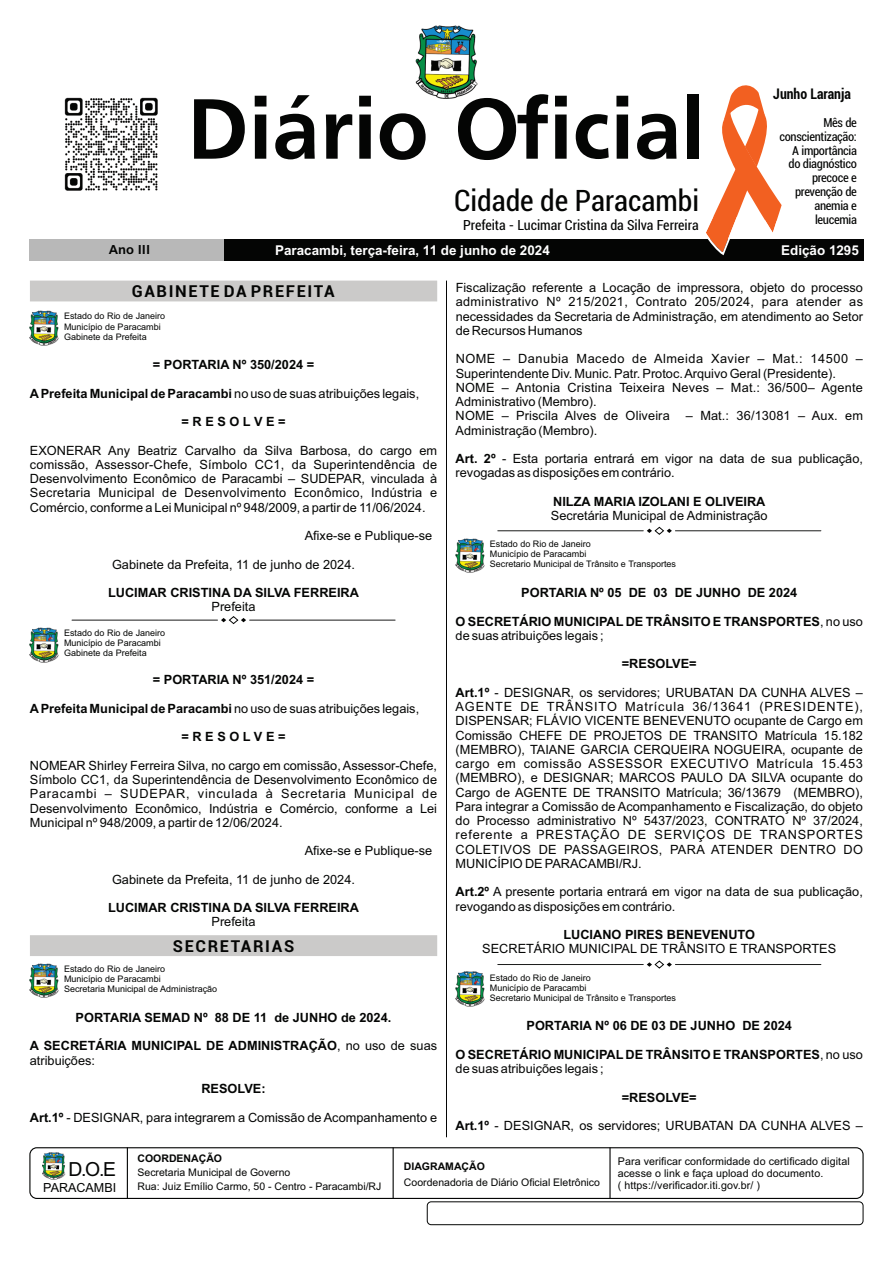
<style>
.page{position:relative;width:893px;height:1263px;background:#fff}
.page>*{position:absolute;margin:0;border:0;box-sizing:border-box;transform-origin:0 0}
.t1{font:700 89.25px "Frutiger";color:#040504}
.t2{font:condensed 29.7px "Roboto";color:#040504}
.t3{font:19.35px "Arial";color:#040504}
.t4{font:700 16.5px "Roboto";letter-spacing:.1em;color:#040504}
.t5{font:700 condensed 14.85px "Roboto";color:#040504;scale:.94 1}
.t6{font:condensed 14.1px "Roboto";color:#040504}
.t7{font:700 13.5px "Arial";color:#fff}
.t8{font:700 13.5px "Frutiger";color:#040504}
.t9{font:12.75px/14.2px "Arial";color:#040504;text-align:justify}
.t10{font:700 12.75px/14.2px "Arial";color:#040504}
.t11{font:12.6px "Arial";color:#040504}
.t12{font:condensed 12.45px/13.8px "Roboto";letter-spacing:-.025em;color:#040504;text-align:right}
.t13{font:10.65px/11.9px "Arial";letter-spacing:.01em;color:#040504}
.t14{font:10.5px/13.8px "Arial";color:#040504}
.t15{font:700 10.5px "Arial";color:#040504}
.t16{font:9px/10.1px "Arial";color:#040504}
.s1{font-weight:400}
.s2{font-weight:700}
</style>
<div class="page">
<img style="left:42px;top:1152px;width:23px;height:28px">
<div style="left:29px;top:1147px;width:835px;height:52px;border:1px solid #040504;border-radius:7px"></div>
<hr style="left:609px;top:1147px;width:2px;height:52px;background:#040504">
<hr style="left:127px;top:1147px;width:1px;height:52px;background:#040504">
<hr style="left:393px;top:1147px;width:1px;height:52px;background:#040504">
<div style="left:427px;top:1202px;width:436px;height:23px;border:1px solid #040504;border-radius:4px"></div>
<hr style="left:446px;top:281px;width:1px;height:856px;background:#040504">
<div style="left:30px;top:281px;width:407px;height:20px;background:#cbcac9"></div>
<div style="left:30px;top:935px;width:407px;height:21px;background:#cbcac9"></div>
<img style="left:416px;top:25px;width:61px;height:74px">
<img style="left:64px;top:97px;width:94px;height:94px">
<div style="left:224px;top:239px;width:639px;height:22px;background:#040504"></div>
<div style="left:30px;top:239px;width:194px;height:22px;background:#b8b8b8"></div>
<img style="left:30px;top:311px;width:28px;height:34px">
<svg style="left:706px;top:85px;width:76px;height:171px"></svg>
<hr style="left:72px;top:620px;width:145px;height:1px;background:#040504">
<hr style="left:250px;top:620px;width:145px;height:1px;background:#040504">
<svg style="left:221px;top:616px;width:25px;height:9px"></svg>
<img style="left:30px;top:627px;width:28px;height:35px">
<img style="left:30px;top:963px;width:28px;height:35px">
<hr style="left:498px;top:530px;width:145px;height:1px;background:#040504">
<hr style="left:675px;top:530px;width:146px;height:1px;background:#040504">
<svg style="left:647px;top:526px;width:25px;height:9px"></svg>
<img style="left:456px;top:538px;width:28px;height:35px">
<hr style="left:498px;top:964px;width:145px;height:1px;background:#040504">
<hr style="left:675px;top:964px;width:146px;height:1px;background:#040504">
<svg style="left:647px;top:960px;width:25px;height:9px"></svg>
<img style="left:456px;top:972px;width:28px;height:34px">
<h1 class="t1" style="left:187px;top:94px;width:519px">Diário Oficial</h1>
<h2 class="t2" style="left:454px;top:189px;width:247px">Cidade de Paracambi</h2>
<p class="t6" style="left:463px;top:219px;width:237px">Prefeita - Lucimar Cristina da Silva Ferreira</p>
<p class="t5" style="left:773px;top:88px;width:84px">Junho Laranja</p>
<p class="t12" style="left:779px;top:117px;width:79px">Mês de conscientização:<br>A importância do diagnóstico precoce e prevenção de anemia e leucemia</p>
<p class="t8" style="left:109px;top:244px;width:43px">Ano III</p>
<p class="t8" style="left:111px;top:244px;width:35px">Ano I</p>
<p class="t7" style="left:275px;top:245px;width:276px">Paracambi, terça-feira, 11 de junho de 2024</p>
<p class="t7" style="left:781px;top:245px;width:79px">Edição 1295</p>
<p class="t4" style="left:132px;top:284px;width:204px">GABINETE DA PREFEITA</p>
<p class="t16" style="left:64px;top:312px;width:103px">Estado do Rio de Janeiro<br>Município de Paracambi<br>Gabinete da Prefeita</p>
<p class="t10" style="left:153px;top:359px;width:163px">= PORTARIA Nº 350/2024 =</p>
<p class="t10" style="left:30px;top:387px;width:391px">APrefeita Municipal de Paracambi <span class="s1">no uso de suas atribuições legais,</span></p>
<p class="t10" style="left:182px;top:416px;width:105px">= R E S O L V E =</p>
<p class="t9" style="left:30px;top:444px;width:409px">EXONERAR Any Beatriz Carvalho da Silva Barbosa, do cargo em comissão, Assessor-Chefe, Símbolo CC1, da Superintendência de Desenvolvimento Econômico de Paracambi – SUDEPAR, vinculada à Secretaria Municipal de Desenvolvimento Econômico, Indústria e Comércio, conforme a Lei Municipal nº 948/2009, a partir de 11/06/2024.</p>
<p class="t9" style="left:305px;top:530px;width:129px">Afixe-se e Publique-se</p>
<p class="t9" style="left:112px;top:558px;width:244px">Gabinete da Prefeita, 11 de junho de 2024.</p>
<p class="t10" style="left:108px;top:587px;width:252px">LUCIMAR CRISTINA DA SILVA FERREIRA</p>
<p class="t9" style="left:212px;top:601px;width:45px">Prefeita</p>
<p class="t16" style="left:64px;top:629px;width:103px">Estado do Rio de Janeiro<br>Município de Paracambi<br>Gabinete da Prefeita</p>
<p class="t10" style="left:153px;top:674px;width:163px">= PORTARIA Nº 351/2024 =</p>
<p class="t10" style="left:30px;top:702px;width:391px">APrefeita Municipal de Paracambi <span class="s1">no uso de suas atribuições legais,</span></p>
<p class="t10" style="left:182px;top:731px;width:105px">= R E S O L V E =</p>
<p class="t9" style="left:30px;top:759px;width:409px">NOMEAR Shirley Ferreira Silva, no cargo em comissão, Assessor-Chefe, Símbolo CC1, da Superintendência de Desenvolvimento Econômico de Paracambi – SUDEPAR, vinculada à Secretaria Municipal de Desenvolvimento Econômico, Indústria e Comércio, conforme a Lei Municipal nº 948/2009, a partir de 12/06/2024.</p>
<p class="t9" style="left:305px;top:845px;width:129px">Afixe-se e Publique-se</p>
<p class="t9" style="left:112px;top:873px;width:244px">Gabinete da Prefeita, 11 de junho de 2024.</p>
<p class="t10" style="left:108px;top:902px;width:252px">LUCIMAR CRISTINA DA SILVA FERREIRA</p>
<p class="t9" style="left:212px;top:916px;width:45px">Prefeita</p>
<p class="t4" style="left:173px;top:939px;width:123px">SECRETARIAS</p>
<p class="t16" style="left:64px;top:965px;width:155px">Estado do Rio de Janeiro<br>Município de Paracambi<br>Secretaria Municipal de Administração</p>
<p class="t10" style="left:76px;top:1011px;width:317px">PORTARIA SEMAD Nº 88 DE 11 de JUNHO de 2024.</p>
<p class="t10" style="left:30px;top:1040px;width:409px">A SECRETÁRIA MUNICIPAL DE ADMINISTRAÇÃO<span class="s1">, no uso de suas atribuições:</span></p>
<p class="t10" style="left:201px;top:1083px;width:66px">RESOLVE:</p>
<p class="t9" style="left:30px;top:1111px;width:409px"><span class="s2">Art.1º</span> - DESIGNAR, para integrarem a Comissão de Acompanhamento e</p>
<p class="t9" style="left:456px;top:282px;width:409px">Fiscalização referente a Locação de impressora, objeto do processo administrativo Nº 215/2021, Contrato 205/2024, para atender as necessidades da Secretaria de Administração, em atendimento ao Setor de Recursos Humanos</p>
<p class="t9" style="left:456px;top:353px;width:409px;text-align:left">NOME – Danubia Macedo de Almeida Xavier – Mat.: 14500 – Superintendente Div. Munic. Patr. Protoc. Arquivo Geral (Presidente).<br>NOME – Antonia Cristina Teixeira Neves – Mat.: 36/500– Agente Administrativo (Membro).<br>NOME – Priscila Alves de Oliveira</p>
<p class="t9" style="left:686px;top:410px;width:179px">– Mat.: 36/13081 – Aux. em</p>
<p class="t9" style="left:456px;top:424px;width:143px">Administração (Membro).</p>
<p class="t9" style="left:456px;top:453px;width:409px"><span class="s2">Art. 2º</span> - Esta portaria entrará em vigor na data de sua publicação, revogadas as disposições em contrário.</p>
<p class="t10" style="left:553px;top:495px;width:214px">NILZA MARIA IZOLANI E OLIVEIRA</p>
<p class="t9" style="left:551px;top:510px;width:218px">Secretária Municipal de Administração</p>
<p class="t16" style="left:490px;top:540px;width:188px">Estado do Rio de Janeiro<br>Município de Paracambi<br>Secretario Municipal de Trânsito e Transportes</p>
<p class="t10" style="left:521px;top:587px;width:278px">PORTARIA Nº 05 DE 03 DE JUNHO DE 2024</p>
<p class="t10" style="left:456px;top:615px;width:409px">O SECRETÁRIO MUNICIPAL DE TRÂNSITO E TRANSPORTES<span class="s1">, no uso de suas atribuições legais ;</span></p>
<p class="t10" style="left:622px;top:658px;width:76px">=RESOLVE=</p>
<p class="t9" style="left:456px;top:686px;width:409px"><span class="s2">Art.1º</span> - DESIGNAR, os servidores; URUBATAN DA CUNHA ALVES – AGENTE DE TRÂNSITO Matrícula 36/13641 (PRESIDENTE), DISPENSAR; FLÁVIO VICENTE BENEVENUTO ocupante de Cargo em Comissão CHEFE DE PROJETOS DE TRANSITO Matrícula 15.182 (MEMBRO), TAIANE GARCIA CERQUEIRA NOGUEIRA, ocupante de cargo em comissão ASSESSOR EXECUTIVO Matrícula 15.453 (MEMBRO), e DESIGNAR; MARCOS PAULO DA SILVA ocupante do Cargo de AGENTE DE TRANSITO Matrícula; 36/13679 (MEMBRO), Para integrar a Comissão de Acompanhamento e Fiscalização, do objeto do Processo administrativo Nº 5437/2023, CONTRATO Nº 37/2024, referente a PRESTAÇÃO DE SERVIÇOS DE TRANSPORTES COLETIVOS DE PASSAGEIROS, PARA ATENDER DENTRO DO MUNICÍPIO DE PARACAMBI/RJ.</p>
<p class="t9" style="left:456px;top:886px;width:409px"><span class="s2">Art.2º</span> A presente portaria entrará em vigor na data de sua publicação, revogando as disposições em contrário.</p>
<p class="t10" style="left:563px;top:928px;width:193px">LUCIANO PIRES BENEVENUTO</p>
<p class="t9" style="left:482px;top:943px;width:356px">SECRETÁRIO MUNICIPAL DE TRÂNSITO E TRANSPORTES</p>
<p class="t16" style="left:490px;top:973px;width:188px">Estado do Rio de Janeiro<br>Município de Paracambi<br>Secretario Municipal de Trânsito e Transportes</p>
<p class="t10" style="left:526px;top:1020px;width:267px">PORTARIA Nº 06 DE 03 DE JUNHO DE 2024</p>
<p class="t10" style="left:456px;top:1048px;width:409px">O SECRETÁRIO MUNICIPAL DE TRÂNSITO E TRANSPORTES<span class="s1">, no uso de suas atribuições legais ;</span></p>
<p class="t10" style="left:622px;top:1091px;width:76px">=RESOLVE=</p>
<p class="t9" style="left:456px;top:1120px;width:409px"><span class="s2">Art.1º</span> - DESIGNAR, os servidores; URUBATAN DA CUNHA ALVES –</p>
<h3 class="t3" style="left:69px;top:1162px;width:49px">D.O.E</h3>
<p class="t11" style="left:43px;top:1182px;width:74px">PARACAMBI</p>
<p class="t15" style="left:137px;top:1155px;width:86px">COORDENAÇÃO</p>
<p class="t14" style="left:137px;top:1166px;width:245px">Secretaria Municipal de Governo<br>Rua: Juiz Emílio Carmo, 50 - Centro - Paracambi/RJ</p>
<p class="t15" style="left:404px;top:1162px;width:83px">DIAGRAMAÇÃO</p>
<p class="t14" style="left:404px;top:1176px;width:198px">Coordenadoria de Diário Oficial Eletrônico</p>
<p class="t13" style="left:618px;top:1156px;width:233px">Para verificar conformidade do certificado digital acesse o link e faça upload do documento.<br>( https://verificador.iti.gov.br/ )</p>
</div>
